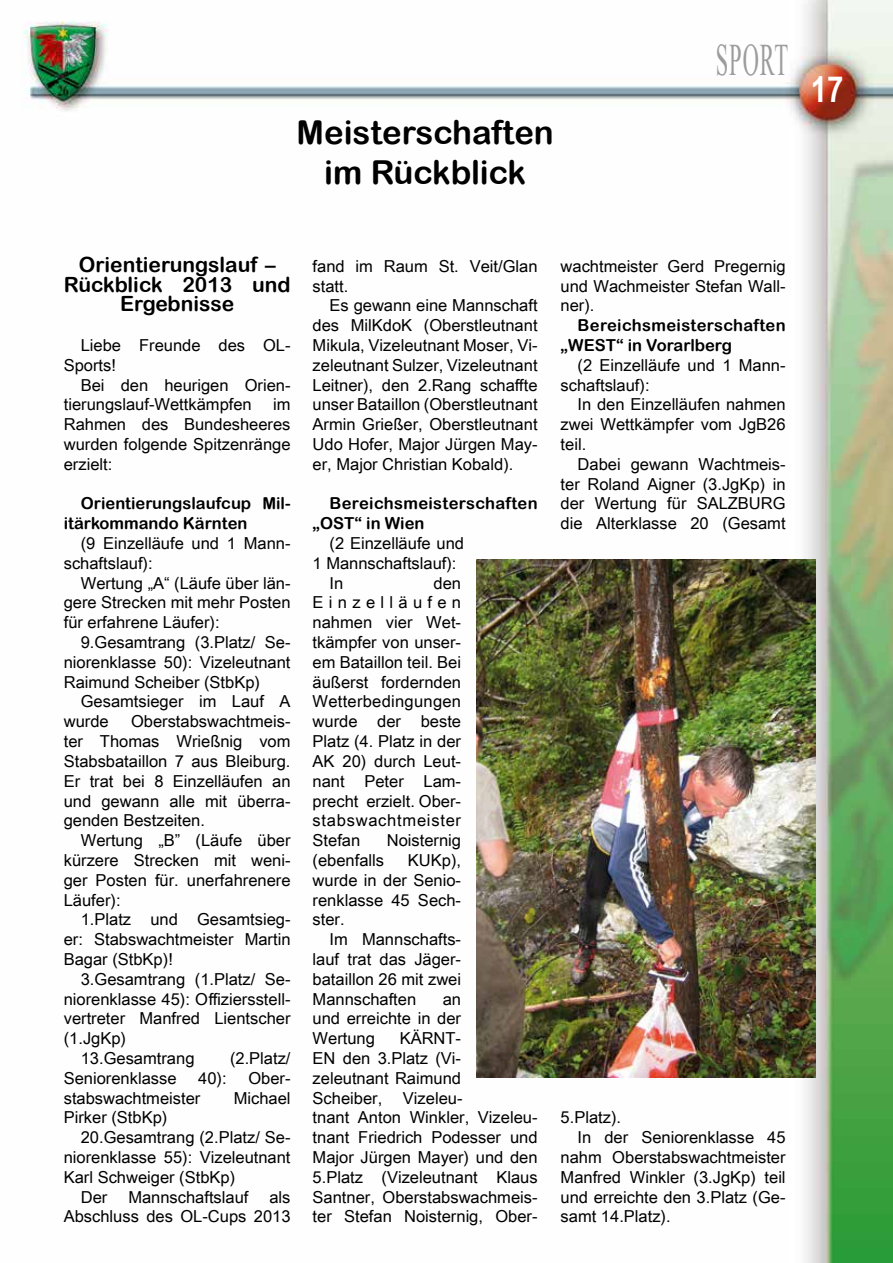
<style>
.page{position:relative;width:893px;height:1263px;background:#fff}
.page>*{position:absolute;margin:0;border:0;box-sizing:border-box;transform-origin:0 0}
.t1{font:45px "Times New Roman";letter-spacing:.04em;color:#9c9c9d;scale:.5 1}
.t2{font:700 36px "Arial Narrow";color:#fff}
.t3{font:33px/39.6px "Arial Rounded MT Bold";color:#000;text-align:center}
.t4{font:21px/19.8px "Arial Rounded MT Bold";color:#000;text-align:center}
.t5{font:16.5px/19.8px "Arial Unicode MS";color:#000;text-align:justify}
.t6{font:16.5px/19.8px "Arial Rounded MT Bold";letter-spacing:.02em;color:#000}
.t7{font:16.5px/19.8px "Arial Rounded MT Bold";color:#000}
</style>
<div class="page">
<img style="left:23px;top:0;width:870px;height:1263px">
<img style="left:476px;top:559px;width:340px;height:518px">
<h3 class="t3" style="left:297px;top:112px;width:259px">Meisterschaften im Rückblick</h3>
<h1 class="t1" style="left:716px;top:30px;width:146px">SPORT</h1>
<h2 class="t2" style="left:811px;top:62px;width:34px">17</h2>
<p class="t4" style="left:64px;top:254px;width:228px">Orientierungslauf –<br>Rückblick 2013 und<br>Ergebnisse</p>
<p class="t5" style="left:64px;top:335px;width:228px;text-indent:17px">Liebe Freunde des OL-<br>Sports!</p>
<p class="t5" style="left:64px;top:375px;width:228px;text-indent:17px">Bei den heurigen Orien&shy;tierungslauf-Wettkämpfen</p>
<p class="t5" style="left:64px;top:394px;width:228px;text-indent:209px">im Rahmen des Bundesheeres wurden folgende Spitzenränge erzielt:</p>
<p class="t7" style="left:64px;top:493px;width:228px;text-indent:17px">Orientierungslaufcup Mil&shy;itärkommando Kärnten</p>
<p class="t5" style="left:64px;top:533px;width:228px;text-indent:17px">(9 Einzelläufe und 1 Mann&shy;schaftslauf):</p>
<p class="t5" style="left:64px;top:573px;width:228px;text-indent:17px">Wertung „A“ (Läufe über län&shy;gere Strecken mit mehr Posten für erfahrene Läufer):</p>
<p class="t5" style="left:64px;top:632px;width:228px;text-indent:17px">9.Gesamtrang (3.Platz/ Se&shy;niorenklasse 50): Vizeleutnant Raimund Scheiber (StbKp)</p>
<p class="t5" style="left:64px;top:691px;width:228px;text-indent:17px">Gesamtsieger im Lauf A wurde</p>
<p class="t5" style="left:64px;top:711px;width:228px;text-indent:67px">Oberstabswachtmeis&shy;ter Thomas Wrießnig vom Stabsbataillon 7 aus Bleiburg.<br>Er trat bei 8 Einzelläufen an und gewann alle mit überra&shy;genden Bestzeiten.</p>
<p class="t5" style="left:64px;top:830px;width:228px;text-indent:17px">Wertung „B” (Läufe über kürzere Strecken mit weni&shy;ger Posten für. unerfahrenere Läufer):</p>
<p class="t5" style="left:64px;top:909px;width:228px;text-indent:17px">1.Platz und Gesamtsieg&shy;er: Stabswachtmeister Martin Bagar (StbKp)!</p>
<p class="t5" style="left:81px;top:969px;width:211px">3.Gesamtrang (1.Platz/ Se-</p>
<p class="t5" style="left:64px;top:988px;width:228px">niorenklasse 45): Offiziersstell-</p>
<p class="t5" style="left:64px;top:1008px;width:228px">vertreter Manfred Lientscher</p>
<p class="t5" style="left:64px;top:1028px;width:64px">(1.JgKp)</p>
<p class="t5" style="left:81px;top:1048px;width:115px">13.Gesamtrang</p>
<p class="t5" style="left:230px;top:1048px;width:62px">(2.Platz/</p>
<p class="t5" style="left:64px;top:1068px;width:114px">Seniorenklasse</p>
<p class="t5" style="left:198px;top:1068px;width:30px">40):</p>
<p class="t5" style="left:248px;top:1068px;width:44px">Ober-</p>
<p class="t5" style="left:64px;top:1087px;width:138px">stabswachtmeister</p>
<p class="t5" style="left:234px;top:1087px;width:58px">Michael</p>
<p class="t5" style="left:64px;top:1107px;width:105px">Pirker (StbKp)</p>
<p class="t5" style="left:81px;top:1127px;width:211px">20.Gesamtrang (2.Platz/ Se-</p>
<p class="t5" style="left:64px;top:1147px;width:228px">niorenklasse 55): Vizeleutnant</p>
<p class="t5" style="left:64px;top:1167px;width:173px">Karl Schweiger (StbKp)</p>
<p class="t5" style="left:81px;top:1186px;width:28px">Der</p>
<p class="t5" style="left:128px;top:1186px;width:122px">Mannschaftslauf</p>
<p class="t5" style="left:64px;top:1186px;width:228px;text-align:right">als<br>Abschluss des OL-Cups 2013</p>
<p class="t5" style="left:313px;top:256px;width:226px">fand im Raum St. Veit/Glan statt.</p>
<p class="t5" style="left:313px;top:295px;width:227px;text-indent:17px">Es gewann eine Mannschaft des MilKdoK (Oberstleutnant Mikula, Vizeleutnant Moser, Vi&shy;zeleutnant Sulzer, Vizeleutnant Leitner), den 2.Rang schaffte unser Bataillon (Oberstleutnant Armin Grießer, Oberstleutnant Udo Hofer, Major Jürgen May&shy;er, Major Christian Kobald).</p>
<p class="t6" style="left:313px;top:493px;width:227px;text-indent:17px">Bereichsmeisterschaften „OST“ in Wien</p>
<p class="t5" style="left:330px;top:533px;width:136px">(2 Einzelläufe und</p>
<p class="t5" style="left:313px;top:553px;width:145px">1 Mannschaftslauf):</p>
<p class="t5" style="left:330px;top:573px;width:15px">In</p>
<p class="t5" style="left:313px;top:573px;width:150px;text-indent:121px">den Einzelläufen nahmen vier Wet&shy;tkämpfer von unser&shy;em Bataillon teil. Bei äußerst fordernden Wetterbedingungen wurde der beste Platz (4. Platz in der AK 20) durch Leut&shy;nant Peter Lam&shy;precht erzielt. Ober&shy;stabswachtmeister Stefan</p>
<p class="t5" style="left:387px;top:830px;width:76px">Noisternig</p>
<p class="t5" style="left:313px;top:850px;width:150px;text-indent:95px">KUKp), wurde in der Senio&shy;renklasse 45 Sech&shy;ster.</p>
<p class="t5" style="left:313px;top:929px;width:150px;text-indent:17px">Im Mannschafts&shy;lauf trat das Jäger&shy;bataillon 26 mit zwei Mannschaften</p>
<p class="t5" style="left:313px;top:850px;width:73px">(ebenfalls</p>
<p class="t5" style="left:313px;top:988px;width:150px;text-indent:130px">an und erreichte in der Wertung</p>
<p class="t5" style="left:313px;top:1028px;width:150px;text-indent:87px">KÄRNT-EN den 3.Platz (Vi&shy;zeleutnant Raimund Scheiber,</p>
<p class="t5" style="left:313px;top:1087px;width:227px;text-align:left;text-indent:90px">Vizeleu-<br>tnant Anton Winkler, Vizeleu&shy;tnant Friedrich Podesser und<br>Major Jürgen Mayer) und den<br>5.Platz (Vizeleutnant Klaus<br>Santner, Oberstabswachmeis&shy;ter Stefan Noisternig, Ober-</p>
<p class="t5" style="left:561px;top:256px;width:226px">wachtmeister Gerd Pregernig und Wachmeister Stefan Wall&shy;ner).</p>
<p class="t6" style="left:561px;top:315px;width:227px;text-indent:17px">Bereichsmeisterschaften „WEST“ in Vorarlberg</p>
<p class="t5" style="left:561px;top:355px;width:226px;text-indent:17px">(2 Einzelläufe und 1 Mann&shy;schaftslauf):</p>
<p class="t5" style="left:561px;top:394px;width:227px;text-indent:17px">In den Einzelläufen nahmen zwei Wettkämpfer vom JgB26 teil.</p>
<p class="t5" style="left:561px;top:454px;width:226px;text-indent:17px">Dabei gewann Wachtmeis&shy;ter Roland Aigner (3.JgKp) in der Wertung für SALZBURG die Alterklasse 20 (Gesamt</p>
<p class="t5" style="left:561px;top:1107px;width:62px">5.Platz).</p>
<p class="t5" style="left:578px;top:1127px;width:209px">In der Seniorenklasse 45</p>
<p class="t5" style="left:561px;top:1147px;width:226px">nahm Oberstabswachtmeister</p>
<p class="t5" style="left:561px;top:1167px;width:226px">Manfred Winkler (3.JgKp) teil</p>
<p class="t5" style="left:561px;top:1186px;width:226px">und erreichte den 3.Platz (Ge-</p>
<p class="t5" style="left:561px;top:1206px;width:112px">samt 14.Platz).</p>
</div>
